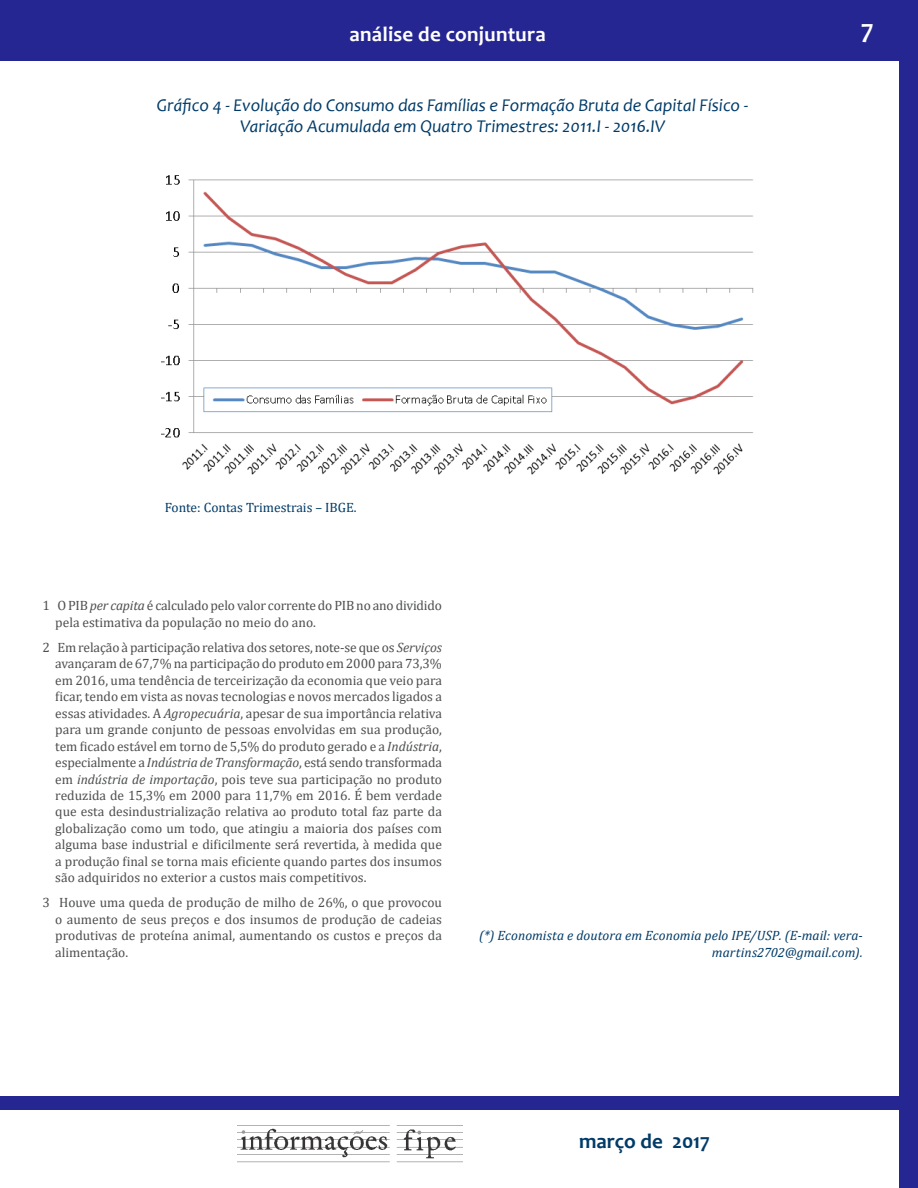
<style>
.page{position:relative;width:918px;height:1188px;background:#fff}
.page>*{position:absolute;margin:0;border:0;box-sizing:border-box;transform-origin:0 0}
.t1{font:700 27px "Candara";color:#fff}
.t2{font:700 21px "Candara";letter-spacing:.01em;color:#fff}
.t3{font:700 21px "Candara";color:#003b68}
.t4{font:italic 18px/21.6px "Candara";color:#003b68;text-align:center}
.t5{font:13.5px/16.5px "Cambria";color:#4e4f50;text-align:justify}
.t6{font:italic 13.5px/16.5px "Cambria";color:#003b68;text-align:right}
.t7{font:13.5px "Cambria";color:#003b68}
.s1{font-style:italic}
</style>
<div class="page">
<div style="left:899px;top:0;width:19px;height:1188px;background:#262693"></div>
<div style="left:0;top:0;width:918px;height:61px;background:#262693"></div>
<img style="left:238px;top:1128px;width:225px;height:35px">
<div style="left:0;top:1097px;width:918px;height:13px;background:#262693"></div>
<img style="left:161px;top:175px;width:593px;height:300px">
<h2 class="t2" style="left:350px;top:21px;width:198px">análise de conjuntura</h2>
<h1 class="t1" style="left:861px;top:12px;width:14px">7</h1>
<h3 class="t4" style="left:157px;top:94px;width:593px">Gráfico 4 - Evolução do Consumo das Famílias e Formação Bruta de Capital Físico -<br>Variação Acumulada em Quatro Trimestres: 2011.I - 2016.IV</h3>
<p class="t7" style="left:165px;top:500px;width:193px">Fonte: Contas Trimestrais – IBGE.</p>
<p class="t5" style="left:55px;top:597px;width:388px;text-indent:-13px">1 O PIB <span class="s1">per capita</span> é calculado pelo valor corrente do PIB no ano dividido pela estimativa da população no meio do ano.</p>
<p class="t5" style="left:55px;top:639px;width:388px;text-indent:-13px">2 Em relação à participação relativa dos setores, note-se que os <span class="s1">Serviços </span>avançaram de 67,7% na participação do produto em 2000 para 73,3% em 2016, uma tendência de terceirização da economia que veio para ficar, tendo em vista as novas tecnologias e novos mercados ligados a essas atividades. A <span class="s1">Agropecuária</span>, apesar de sua importância relativa para um grande conjunto de pessoas envolvidas em sua produção, tem ficado estável em torno de 5,5% do produto gerado e a <span class="s1">Indústria</span>, especialmente a <span class="s1">Indústria de Transformação</span>, está sendo transformada em <span class="s1">indústria de importação</span>, pois teve sua participação no produto reduzida de 15,3% em 2000 para 11,7% em 2016. É bem verdade que esta desindustrialização relativa ao produto total faz parte da globalização como um todo, que atingiu a maioria dos países com alguma base industrial e dificilmente será revertida, à medida que a produção final se torna mais eficiente quando partes dos insumos são adquiridos no exterior a custos mais competitivos.</p>
<p class="t5" style="left:55px;top:895px;width:388px;text-indent:-13px">3 Houve uma queda de produção de milho de 26%, o que provocou o aumento de seus preços e dos insumos de produção de cadeias produtivas de proteína animal, aumentando os custos e preços da alimentação.</p>
<p class="t6" style="left:479px;top:927px;width:385px">(*) Economista e doutora em Economia pelo IPE/USP. (E-mail: vera&shy;martins2702@gmail.com).</p>
<h2 class="t3" style="left:579px;top:1128px;width:132px">março de 2017</h2>
</div>
